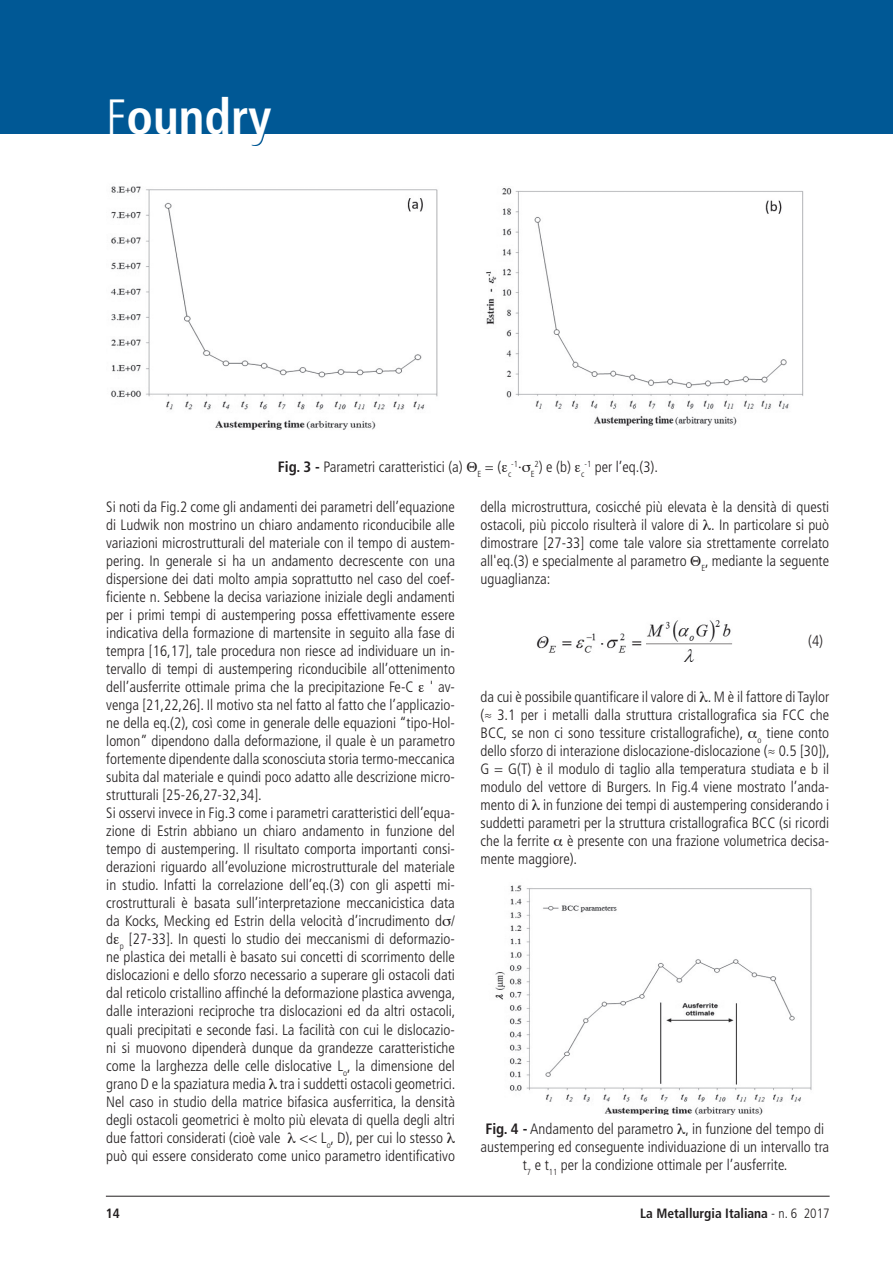
<style>
.page{position:relative;width:893px;height:1263px;background:#fff}
.page>*{position:absolute;margin:0;border:0;box-sizing:border-box;transform-origin:0 0}
.t1{font:700 condensed 49.5px "Frutiger LT Std";color:#fff}
.t2{font:300 condensed 15px/18px "Frutiger LT Std";color:#231f20;text-align:justify}
.t3{font:700 condensed 13.5px "Frutiger LT Std";color:#231f20}
.t4{font:300 condensed 8.7px "Frutiger LT Std";color:#231f20}
.s1{font-weight:300}
.s2{font-weight:700}
.s3{font-size:15px}
</style>
<div class="page">
<div style="left:0;top:0;width:893px;height:134px;background:#005895"></div>
<hr style="left:106px;top:1196px;width:724px;height:1px;background:#231f20">
<svg style="left:251px;top:134px;width:14px;height:12px"></svg>
<img style="left:536px;top:620px;width:196px;height:42px">
<img style="left:110px;top:186px;width:328px;height:244px">
<img style="left:486px;top:188px;width:318px;height:238px">
<img style="left:495px;top:885px;width:317px;height:229px">
<h1 class="t1" style="left:106px;top:87px;width:167px"><span class="s1">F</span>oundry</h1>
<p class="t2" style="left:278px;top:457px;width:235px"><span class="s2">Fig. 3 -</span> Parametri caratteristici (a) <sub>E</sub> = ( <sub>c</sub></p>
<p class="t4" style="left:511px;top:459px;width:25px">-1<span class="s3">·</span>▲E</p>
<p class="t2" style="left:535px;top:457px;width:125px"><sup>2</sup>) e (b) <sub>c</sub><sup>-1</sup> per l’eq.(3).</p>
<p class="t2" style="left:106px;top:498px;width:351px;text-align:left">Si noti da Fig.2 come gli andamenti dei parametri dell’equazione di Ludwik non mostrino un chiaro andamento riconducibile alle variazioni microstrutturali del materiale con il tempo di austem&shy;pering. In generale si ha un andamento decrescente con una dispersione dei dati molto ampia soprattutto nel caso del coef&shy;ficiente n. Sebbene la decisa variazione iniziale degli andamenti per i primi tempi di austempering possa effettivamente essere indicativa della formazione di martensite in seguito alla fase di tempra [16,17], tale procedura non riesce ad individuare un in&shy;tervallo di tempi di austempering riconducibile all’ottenimento dell’ausferrite ottimale prima che la precipitazione Fe-C ' av&shy;venga [21,22,26]. Il motivo sta nel fatto al fatto che l’applicazio&shy;ne della eq.(2), così come in generale delle equazioni “tipo-Hol&shy;lomon” dipendono dalla deformazione, il quale è un parametro fortemente dipendente dalla sconosciuta storia termo-meccanica subita dal materiale e quindi poco adatto alle descrizione micro&shy;strutturali [25-26,27-32,34].<br>Si osservi invece in Fig.3 come i parametri caratteristici dell’equa&shy;zione di Estrin abbiano un chiaro andamento in funzione del tempo di austempering. Il risultato comporta importanti consi&shy;derazioni riguardo all’evoluzione microstrutturale del materiale in studio. Infatti la correlazione dell’eq.(3) con gli aspetti mi&shy;crostrutturali è basata sull’interpretazione meccanicistica data da Kocks, M ecking ed Estrin della velocità d’incrudimento d▲/ d <sub>p</sub> [27-33]. In questi lo studio dei meccanismi di deformazio&shy;ne plastica dei metalli è basato sui concetti di scorrimento delle dislocazioni e dello sforzo necessario a superare gli ostacoli dati dal reticolo cristallino affinché la deformazione plastica avvenga, dalle interazioni reciproche tra dislocazioni ed da altri ostacoli, quali precipitati e seconde fasi. La facilità con cui le dislocazio&shy;ni si muovono dipenderà dunque da grandezze caratteristiche come la larghezza delle celle dislocative L<sub>o</sub>, la dimensione del grano D e la spaziatura media ● tra i suddetti ostacoli geometrici.<br>Nel caso in studio della matrice bifasica ausferritica, la densità degli ostacoli geometrici è molto più elevata di quella degli altri due fattori considerati (cioè vale ● &lt;&lt; L<sub>o</sub>, D), per cui lo stesso ● può qui essere considerato come unico parametro identificativo</p>
<p class="t2" style="left:480px;top:498px;width:350px">della microstruttura, cosicché più elevata è la densità di questi ostacoli, più piccolo risulterà il valore di ●. In particolare si può dimostrare [27-33] come tale valore sia strettamente correlato all'eq.(3) e specialmente al parametro <sub>E</sub>, mediante la seguente uguaglianza:</p>
<p class="t2" style="left:808px;top:632px;width:16px">(4)</p>
<p class="t2" style="left:480px;top:688px;width:351px">da cui è possibile quantificare il valore di ●. M è il fattore di Taylor (≈ 3.1 per i metalli dalla struttura cristallografica sia FCC che BCC, se non ci sono tessiture cristallografiche), <sub>o</sub> tiene conto dello sforzo di interazione dislocazione-dislocazione (≈ 0.5 [30]), G = G(T) è il modulo di taglio alla temperatura studiata e b il modulo del vettore di Burgers. In Fig.4 viene mostrato l’anda&shy;mento di ● in funzione dei tempi di austempering considerando i suddetti parametri per la struttura cristallografica BCC (si ricordi che la ferrite è presente con una frazione volumetrica decisa&shy;mente maggiore).</p>
<p class="t2" style="left:480px;top:1120px;width:350px;text-align:center"><span class="s2">Fig. 4 -</span> Andamento del parametro ●, in funzione del tempo di austempering ed conseguente individuazione di un intervallo tra t<sub>7</sub> e t<sub>11</sub> per la condizione ottimale per l’ausferrite.</p>
<p class="t3" style="left:106px;top:1205px;width:16px">14</p>
<p class="t3" style="left:640px;top:1205px;width:191px">La Metallurgia Italiana <span class="s1">- n. 6 2017</span></p>
</div>
